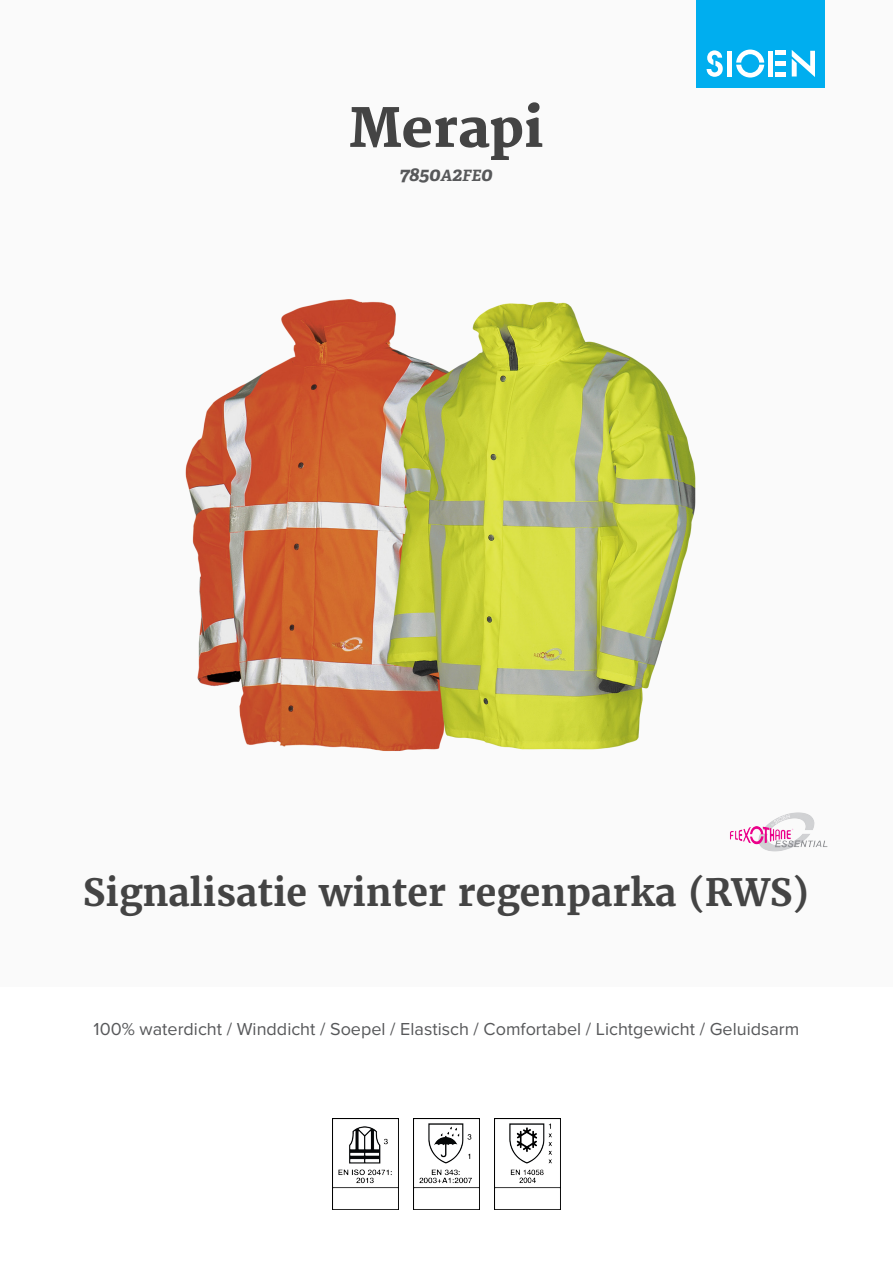
<style>
.page{position:relative;width:893px;height:1263px;background:#fff}
.page>*{position:absolute;margin:0;border:0;box-sizing:border-box;transform-origin:0 0}
.product_name{font:800 52.5px "Merriweather";color:#444}
.product_h2{font:700 37.5px "Merriweather";color:#444}
.product_ref{font:italic 700 19.5px "Adelle PE";color:#57585a}
.product_description{font:18px "Proxima Nova";color:#57585a}
.s1{font-size:15.6px}
</style>
<div class="page">
<div style="left:0;top:0;width:893px;height:986px;background:#fafafa"></div>
<div style="left:697px;top:0;width:128px;height:88px;background:#00aeef"></div>
<svg style="left:707px;top:50px;width:16px;height:27px"></svg>
<svg style="left:736px;top:50px;width:28px;height:28px"></svg>
<div style="left:727px;top:51px;width:5px;height:26px;background:#fff"></div>
<div style="left:768px;top:51px;width:5px;height:26px;background:#fff"></div>
<div style="left:775px;top:72px;width:11px;height:5px;background:#fff"></div>
<div style="left:775px;top:61px;width:11px;height:5px;background:#fff"></div>
<hr style="left:775px;top:51px;width:11px;height:4px;background:#fff">
<svg style="left:792px;top:50px;width:23px;height:27px"></svg>
<img style="left:783px;top:812px;width:45px;height:39px">
<img style="left:332px;top:1118px;width:66px;height:92px">
<img style="left:413px;top:1118px;width:67px;height:92px">
<img style="left:494px;top:1118px;width:67px;height:92px">
<img style="left:185px;top:308px;width:113px;height:439px">
<img style="left:298px;top:299px;width:485px;height:553px">
<p class="product_name" style="left:349px;top:98px;width:196px">Merapi</p>
<p class="product_ref" style="left:399px;top:160px;width:95px">7850<span class="s1">A</span>2<span class="s1">FE</span>0</p>
<p class="product_h2" style="left:83px;top:868px;width:728px">Signalisatie winter regenparka (RWS)</p>
<p class="product_description" style="left:94px;top:1015px;width:707px">100% waterdicht / Winddicht / Soepel / Elastisch / Comfortabel / Lichtgewicht / Geluidsarm</p>
</div>
